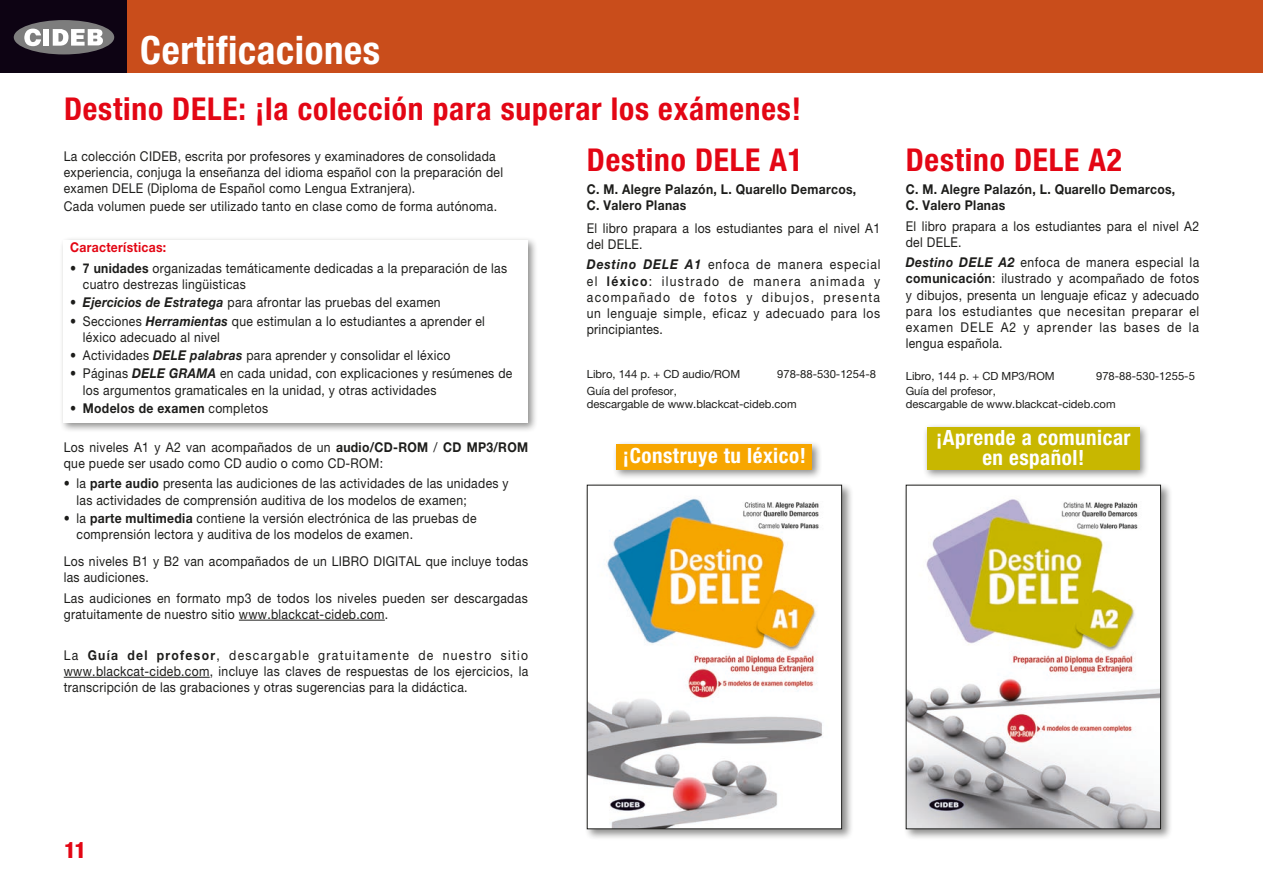
<style>
.page{position:relative;width:1263px;height:893px;background:#fff}
.page>*{position:absolute;margin:0;border:0;box-sizing:border-box;transform-origin:0 0}
.t1{font:700 condensed 39px "Helvetica Neue LT Std";letter-spacing:.015em;color:#fff}
.t2{font:700 condensed 31.5px "Helvetica Neue LT Std";letter-spacing:.025em;color:#e30614}
.t3{font:800 condensed 22.5px "Helvetica Neue LT Std";color:#e30614}
.t4{font:700 condensed 21px/19.5px "Helvetica Neue LT Std";letter-spacing:.025em;color:#fff;text-align:center}
.t5{font:13.5px/16.2px "Helvetica Neue LT Std";letter-spacing:.025em;color:#1d1d1b;scale:.9 1}
.t6{font:700 13.5px/16.2px "Helvetica Neue LT Std";letter-spacing:.025em;color:#1d1d1b;scale:.9 1}
.t7{font:700 13.5px "Helvetica Neue LT Std";letter-spacing:.025em;color:#e30614;scale:.9 1}
.t8{font:11.25px/12.8px "Helvetica Neue LT Std";color:#1d1d1b}
.s1{font-weight:700}
.s2{font-weight:700;font-style:italic}
.s3{font-weight:400}
</style>
<div class="page">
<div style="left:59px;top:236px;width:479px;height:197px;background:#1d1d1b;opacity:.5"></div>
<div style="left:64px;top:240px;width:464px;height:183px;background:#fff"></div>
<div style="left:0;top:0;width:128px;height:72px;background:#0d0313"></div>
<div style="left:128px;top:0;width:1135px;height:72px;background:#c94d1b"></div>
<div style="left:612px;top:440px;width:210px;height:40px;background:#1d1d1b;opacity:.5"></div>
<div style="left:617px;top:444px;width:195px;height:26px;background:#f7a600"></div>
<div style="left:923px;top:423px;width:227px;height:57px;background:#1d1d1b;opacity:.5"></div>
<div style="left:927px;top:427px;width:213px;height:43px;background:#c8b700"></div>
<div style="left:584px;top:482px;width:269px;height:359px;background:#1d1d1b;opacity:.5"></div>
<img style="left:589px;top:487px;width:251px;height:340px">
<div style="left:587px;top:485px;width:255px;height:344px;border:1px solid #1d1d1b"></div>
<div style="left:903px;top:482px;width:269px;height:359px;background:#1d1d1b;opacity:.5"></div>
<img style="left:908px;top:487px;width:251px;height:340px">
<div style="left:906px;top:485px;width:255px;height:344px;border:1px solid #1d1d1b"></div>
<hr style="left:239px;top:620px;width:146px;height:1px;background:#1d1d1b">
<hr style="left:64px;top:677px;width:146px;height:1px;background:#1d1d1b">
<div style="left:14px;top:20px;width:100px;height:34px;background:#7d7d7d;border-radius:50%"></div>
<svg style="left:53px;top:29px;width:50px;height:17px"></svg>
<div style="left:44px;top:29px;width:5px;height:17px;background:#fff"></div>
<svg style="left:24px;top:29px;width:17px;height:17px"></svg>
<p class="t1" style="left:140px;top:27px;width:241px">Certificaciones</p>
<p class="t2" style="left:64px;top:90px;width:738px">Destino DELE: ¡la colección para superar los exámenes!</p>
<p class="t5" style="left:64px;top:148px;width:490px">La colección CIDEB, escrita por profesores y examinadores de consolidada experiencia, conjuga la enseñanza del idioma español con la preparación del examen DELE (Diploma de Español como Lengua Extranjera).</p>
<p class="t5" style="left:64px;top:198px;width:483px">Cada volumen puede ser utilizado tanto en clase como de forma autónoma.</p>
<p class="t7" style="left:70px;top:239px;width:108px">Características:</p>
<p class="t5" style="left:83px;top:260px;width:473px;text-indent:-13px">• <span class="s1">7 unidades</span> organizadas temáticamente dedicadas a la preparación de las cuatro destrezas lingüisticas</p>
<p class="t5" style="left:70px;top:294px;width:413px">• <span class="s2">Ejercicios de Estratega</span> para afrontar las pruebas del examen</p>
<p class="t5" style="left:83px;top:312px;width:448px;text-indent:-13px">• Secciones <span class="s2">Herramientas</span> que estimulan a lo estudiantes a aprender el léxico adecuado al nivel</p>
<p class="t5" style="left:70px;top:347px;width:424px">• Actividades <span class="s2">DELE palabras</span> para aprender y consolidar el léxico</p>
<p class="t5" style="left:83px;top:365px;width:479px;text-indent:-13px">• Páginas <span class="s2">DELE GRAMA</span> en cada unidad, con explicaciones y resúmenes de los argumentos gramaticales en la unidad, y otras actividades</p>
<p class="t6" style="left:70px;top:400px;width:221px"><span class="s3">•</span> Modelos de examen <span class="s3">completos</span></p>
<p class="t5" style="left:64px;top:439px;width:517px">Los niveles A1 y A2 van acompañados de un <span class="s1">audio/CD-ROM</span> / <span class="s1">CD MP3/ROM </span>que puede ser usado como CD audio o como CD-ROM:</p>
<p class="t5" style="left:77px;top:475px;width:482px;text-indent:-13px">• la <span class="s1">parte audio</span> presenta las audiciones de las actividades de las unidades y las actividades de comprensión auditiva de los modelos de examen;</p>
<p class="t5" style="left:77px;top:510px;width:446px;text-indent:-13px">• la <span class="s1">parte multimedia</span> contiene la versión electrónica de las pruebas de comprensión lectora y auditiva de los modelos de examen.</p>
<p class="t5" style="left:64px;top:553px;width:517px">Los niveles B1 y B2 van acompañados de un LIBRO DIGITAL que incluye todas las audiciones.</p>
<p class="t5" style="left:64px;top:589px;width:517px">Las audiciones en formato mp3 de todos los niveles pueden ser descargadas gratuitamente de nuestro sitio www.blackcat-cideb.com.</p>
<p class="t5" style="left:64px;top:647px;width:518px;text-align:justify">La <span class="s1">Guía del profesor</span>, descargable gratuitamente de nuestro sitio www.blackcat-cideb.com, incluye las claves de respuestas de los ejercicios, la transcripción de las grabaciones y otras sugerencias para la didáctica.</p>
<p class="t2" style="left:587px;top:141px;width:218px">Destino DELE A1</p>
<p class="t6" style="left:587px;top:181px;width:301px">C. M. Alegre Palazón, L. Quarello Demarcos,<br>C. Valero Planas</p>
<p class="t5" style="left:587px;top:220px;width:327px">El libro prapara a los estudiantes para el nivel A1 del DELE.</p>
<p class="t5" style="left:587px;top:256px;width:328px;text-align:justify"><span class="s2">Destino DELE A1</span> enfoca de manera especial el <span class="s1">léxico</span>: ilustrado de manera animada y acompañado de fotos y dibujos, presenta un lenguaje simple, eficaz y adecuado para los principiantes.</p>
<p class="t8" style="left:587px;top:367px;width:155px">Libro, 144 p. + CD audio/ROM</p>
<p class="t8" style="left:777px;top:367px;width:100px">978-88-530-1254-8</p>
<p class="t8" style="left:587px;top:384px;width:211px">Guía del profesor,<br>descargable de www.blackcat-cideb.com</p>
<p class="t4" style="left:623px;top:445px;width:184px">¡Construye tu léxico!</p>
<p class="t2" style="left:906px;top:141px;width:218px">Destino DELE A2</p>
<p class="t6" style="left:906px;top:181px;width:301px">C. M. Alegre Palazón, L. Quarello Demarcos,<br>C. Valero Planas</p>
<p class="t5" style="left:906px;top:217px;width:327px">El libro prapara a los estudiantes para el nivel A2 del DELE.</p>
<p class="t5" style="left:906px;top:254px;width:328px;text-align:justify"><span class="s2">Destino DELE A2</span> enfoca de manera especial la <span class="s1">comunicación</span>: ilustrado y acompañado de fotos y dibujos, presenta un lenguaje eficaz y adecuado para los estudiantes que necesitan preparar el examen DELE A2 y aprender las bases de la lengua española.</p>
<p class="t8" style="left:906px;top:370px;width:150px">Libro, 144 p. + CD MP3/ROM</p>
<p class="t8" style="left:1096px;top:370px;width:100px">978-88-530-1255-5</p>
<p class="t8" style="left:906px;top:384px;width:211px">Guía del profesor,<br>descargable de www.blackcat-cideb.com</p>
<p class="t4" style="left:936px;top:428px;width:196px">¡Aprende a comunicar en español!</p>
<p class="t3" style="left:64px;top:836px;width:24px">11</p>
</div>
